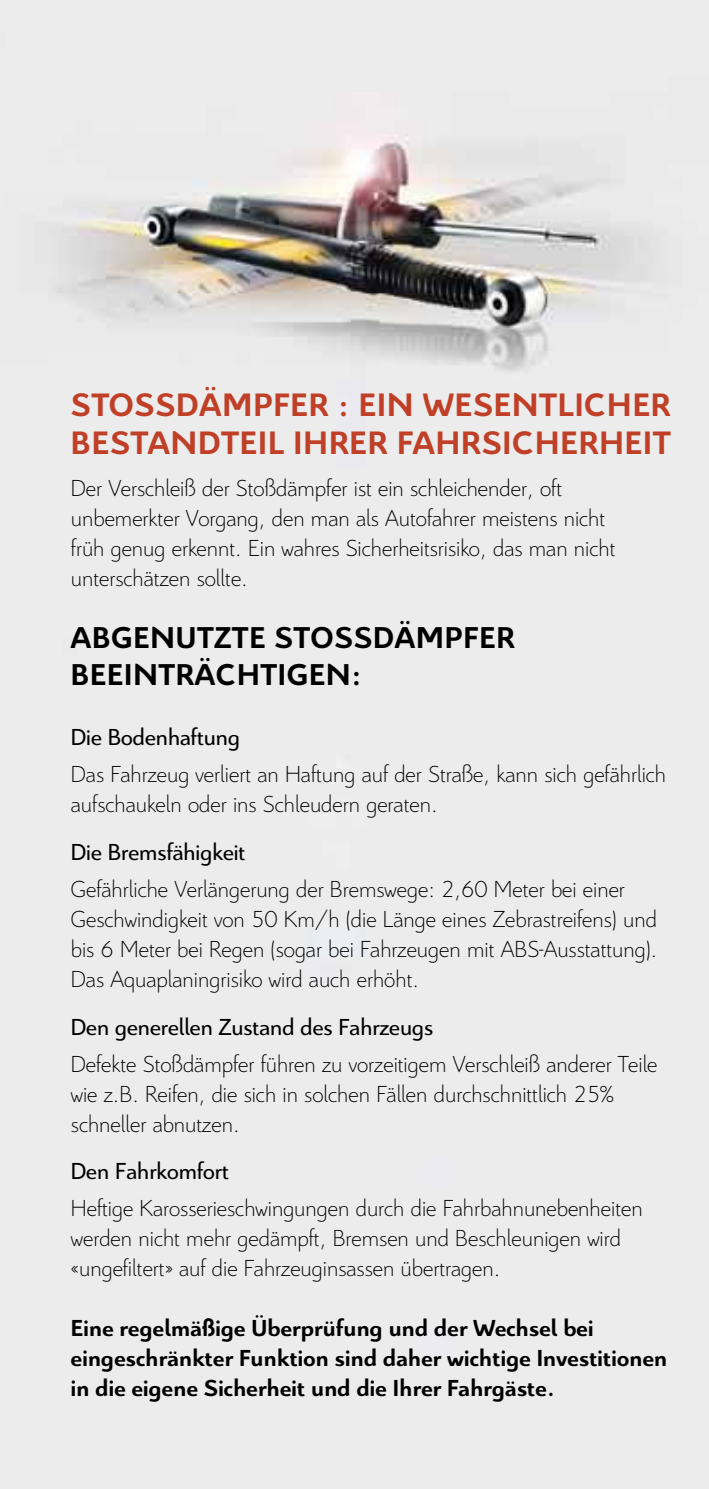
<style>
.page{position:relative;width:709px;height:1489px;background:#fff}
.page>*{position:absolute;margin:0;border:0;box-sizing:border-box;transform-origin:0 0}
.t1{font:700 35px/37.5px "Citroen";letter-spacing:.03em;color:#bf3f27}
.t2{font:700 32.5px/37.5px "Citroen";letter-spacing:.03em;color:#000}
.t3{font:300 25px/30px "Citroen";color:#000}
.t4{font:700 25px/30px "Citroen";letter-spacing:.01em;color:#000}
.t5{font:25px "Citroen";color:#000}
</style>
<div class="page">
<img style="left:0;top:0;width:709px;height:1488px">
<svg style="left:174px;top:1444px;width:15px;height:44px"></svg>
<svg style="left:707px;top:1474px;width:2px;height:15px"></svg>
<h1 class="t1" style="left:71px;top:384px;width:601px">STOSSDÄMPFER : EIN WESENTLICHER<br>BESTANDTEIL IHRER FAHRSICHERHEIT</h1>
<p class="t3" style="left:71px;top:472px;width:546px">Der Verschleiß der Stoßdämpfer ist ein schleichender, oft unbemerkter Vorgang, den man als Autofahrer meistens nicht früh genug erkennt. Ein wahres Sicherheitsrisiko, das man nicht unterschätzen sollte.</p>
<h2 class="t2" style="left:71px;top:617px;width:445px">ABGENUTZTE STOSSDÄMPFER<br>BEEINTRÄCHTIGEN:</h2>
<p class="t5" style="left:71px;top:720px;width:171px">Die Bodenhaftung</p>
<p class="t3" style="left:71px;top:758px;width:596px">Das Fahrzeug verliert an Haftung auf der Straße, kann sich gefährlich aufschaukeln oder ins Schleudern geraten.</p>
<p class="t5" style="left:71px;top:835px;width:176px">Die Bremsfähigkeit</p>
<p class="t3" style="left:71px;top:872px;width:588px">Gefährliche Verlängerung der Bremswege: 2,60 Meter bei einer Geschwindigkeit von 50 Km/h (die Länge eines Zebrastreifens) und bis 6 Meter bei Regen (sogar bei Fahrzeugen mit ABS-Ausstattung).<br>Das Aquaplaningrisiko wird auch erhöht.</p>
<p class="t5" style="left:71px;top:1010px;width:363px">Den generellen Zustand des Fahrzeugs</p>
<p class="t3" style="left:71px;top:1047px;width:588px">Defekte Stoßdämpfer führen zu vorzeitigem Verschleiß anderer Teile wie z.B. Reifen, die sich in solchen Fällen durchschnittlich 25% schneller abnutzen.</p>
<p class="t5" style="left:71px;top:1154px;width:160px">Den Fahrkomfort</p>
<p class="t3" style="left:71px;top:1191px;width:573px">Heftige Karosserieschwingungen durch die Fahrbahnunebenheiten werden nicht mehr gedämpft, Bremsen und Beschleunigen wird «ungefiltert» auf die Fahrzeuginsassen übertragen.</p>
<p class="t4" style="left:71px;top:1311px;width:598px">Eine regelmäßige Überprüfung und der Wechsel bei eingeschränkter Funktion sind daher wichtige Investitionen in die eigene Sicherheit und die Ihrer Fahrgäste.</p>
</div>
